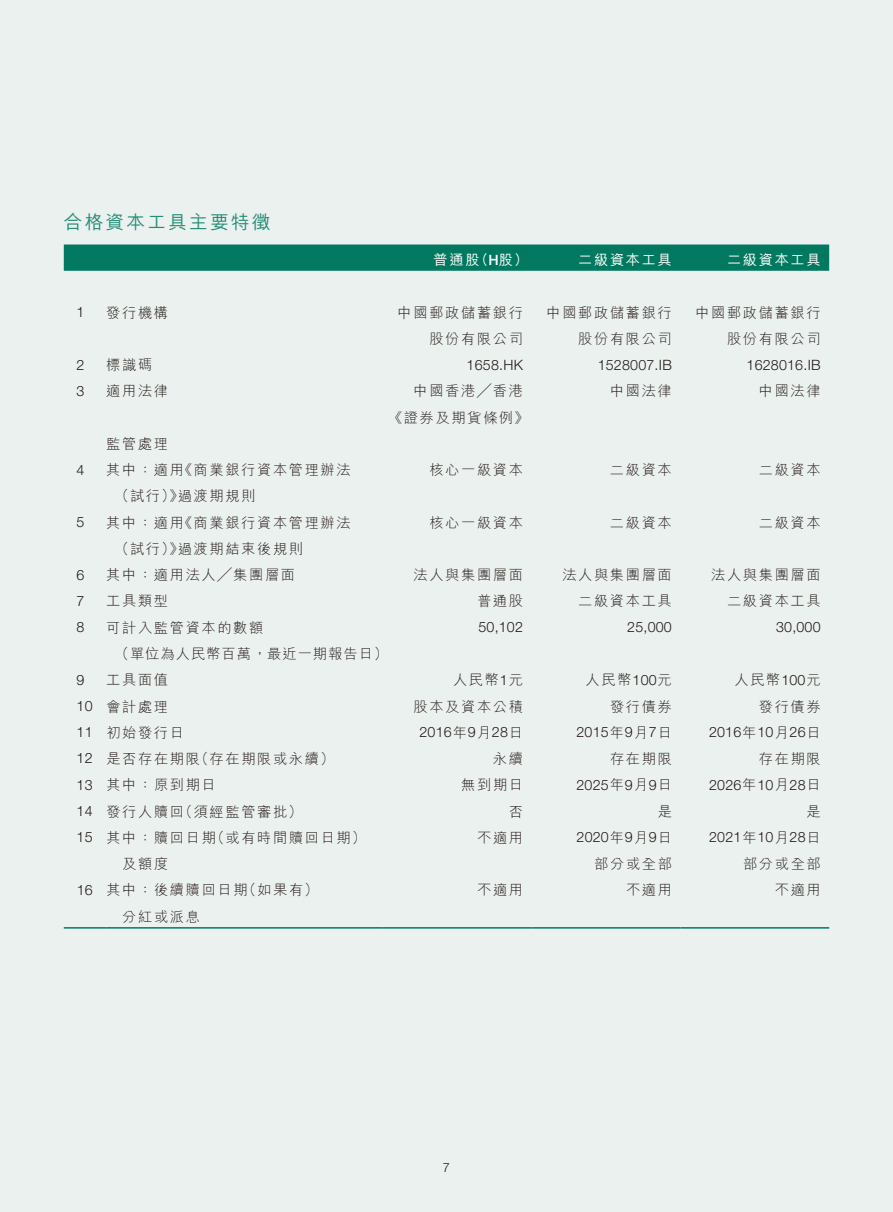
<style>
.page{position:relative;width:893px;height:1212px;background:#ebf1ef}
.page>*{position:absolute;margin:0;border:0;box-sizing:border-box;transform-origin:0 0}
.t1{font:500 18.75px "M Hei HK";letter-spacing:.115em;color:#268d78}
.t2{font:300 14.25px/26.2px "M Hei HK";letter-spacing:.115em;color:#231916}
.t3{font:300 14.25px "Helvetica Neue";letter-spacing:.015em;color:#231916}
.t4{font:300 14.25px/26.2px "M Hei HK";letter-spacing:.07em;color:#231916}
.t5{font:500 14.25px "M Hei HK";letter-spacing:.115em;color:#fff}
.t6{font:300 12.75px "Helvetica Neue";color:#231916}
.s1{font-family:"Helvetica Neue"}
.s2{font-family:"M Hei HK"}
</style>
<div class="page">
<svg style="left:64px;top:244px;width:765px;height:27px;background:#067c63"></svg>
<hr style="left:64px;top:927px;width:42px;height:1px;background:#007960">
<hr style="left:106px;top:927px;width:277px;height:1px;background:#007960">
<hr style="left:383px;top:927px;width:148px;height:1px;background:#007960">
<hr style="left:531px;top:927px;width:149px;height:1px;background:#007960">
<hr style="left:680px;top:927px;width:149px;height:1px;background:#007960">
<h1 class="t1" style="left:64px;top:209px;width:208px">合格資本工具主要特徵</h1>
<p class="t5" style="left:434px;top:250px;width:96px">普通股（<span class="s1">H</span>股）</p>
<p class="t5" style="left:578px;top:250px;width:95px">二級資本工具</p>
<p class="t5" style="left:727px;top:250px;width:95px">二級資本工具</p>
<p class="t3" style="left:77px;top:303px;width:9px">1</p>
<p class="t2" style="left:106px;top:299px;width:63px">發行機構</p>
<p class="t2" style="left:398px;top:299px;width:127px;text-align:right">中國郵政儲蓄銀行股份有限公司</p>
<p class="t2" style="left:546px;top:299px;width:127px;text-align:right">中國郵政儲蓄銀行股份有限公司</p>
<p class="t2" style="left:695px;top:299px;width:127px;text-align:right">中國郵政儲蓄銀行股份有限公司</p>
<p class="t3" style="left:77px;top:356px;width:9px">2</p>
<p class="t2" style="left:106px;top:351px;width:47px">標識碼</p>
<p class="t3" style="left:467px;top:356px;width:58px">1658.HK</p>
<p class="t3" style="left:598px;top:356px;width:76px">1528007.IB</p>
<p class="t3" style="left:746px;top:356px;width:76px">1628016.IB</p>
<p class="t3" style="left:77px;top:382px;width:9px">3</p>
<p class="t2" style="left:106px;top:378px;width:63px">適用法律</p>
<p class="t2" style="left:389px;top:378px;width:141px;text-indent:25px">中國香港╱香港《證券及期貨條例》</p>
<p class="t2" style="left:610px;top:378px;width:63px">中國法律</p>
<p class="t2" style="left:759px;top:378px;width:63px">中國法律</p>
<p class="t2" style="left:106px;top:430px;width:63px">監管處理</p>
<p class="t3" style="left:77px;top:461px;width:9px">4</p>
<p class="t2" style="left:106px;top:456px;width:246px">其中：適用《商業銀行資本管理辦法　（試行）》過渡期規則</p>
<p class="t2" style="left:429px;top:456px;width:95px">核心一級資本</p>
<p class="t2" style="left:610px;top:456px;width:63px">二級資本</p>
<p class="t2" style="left:759px;top:456px;width:63px">二級資本</p>
<p class="t3" style="left:77px;top:513px;width:9px">5</p>
<p class="t2" style="left:106px;top:509px;width:246px">其中：適用《商業銀行資本管理辦法　（試行）》過渡期結束後規則</p>
<p class="t2" style="left:429px;top:509px;width:95px">核心一級資本</p>
<p class="t2" style="left:610px;top:509px;width:63px">二級資本</p>
<p class="t2" style="left:759px;top:509px;width:63px">二級資本</p>
<p class="t3" style="left:77px;top:566px;width:9px">6</p>
<p class="t2" style="left:106px;top:561px;width:190px">其中：適用法人╱集團層面</p>
<p class="t2" style="left:413px;top:561px;width:111px">法人與集團層面</p>
<p class="t2" style="left:562px;top:561px;width:111px">法人與集團層面</p>
<p class="t2" style="left:711px;top:561px;width:111px">法人與集團層面</p>
<p class="t3" style="left:77px;top:592px;width:9px">7</p>
<p class="t2" style="left:106px;top:588px;width:63px">工具類型</p>
<p class="t2" style="left:477px;top:588px;width:47px">普通股</p>
<p class="t2" style="left:578px;top:588px;width:95px">二級資本工具</p>
<p class="t2" style="left:727px;top:588px;width:95px">二級資本工具</p>
<p class="t3" style="left:77px;top:618px;width:9px">8</p>
<p class="t4" style="left:106px;top:614px;width:283px">可計入監管資本的數額<br>　（單位為人民幣百萬，最近一期報告日）</p>
<p class="t3" style="left:478px;top:618px;width:46px">50,102</p>
<p class="t3" style="left:627px;top:618px;width:46px">25,000</p>
<p class="t3" style="left:776px;top:618px;width:46px">30,000</p>
<p class="t3" style="left:77px;top:671px;width:9px">9</p>
<p class="t2" style="left:106px;top:666px;width:63px">工具面值</p>
<p class="t2" style="left:453px;top:666px;width:71px">人民幣<span class="s1">1</span>元</p>
<p class="t2" style="left:586px;top:666px;width:88px">人民幣<span class="s1">100</span>元</p>
<p class="t2" style="left:734px;top:666px;width:88px">人民幣<span class="s1">100</span>元</p>
<p class="t2" style="left:77px;top:692px;width:93px"><span class="s1">10</span> 會計處理</p>
<p class="t2" style="left:414px;top:692px;width:111px">股本及資本公積</p>
<p class="t2" style="left:610px;top:692px;width:63px">發行債券</p>
<p class="t2" style="left:759px;top:692px;width:63px">發行債券</p>
<p class="t2" style="left:77px;top:719px;width:109px"><span class="s1">11</span> 初始發行日</p>
<p class="t3" style="left:419px;top:723px;width:105px">2016<span class="s2">年</span>9<span class="s2">月</span>28<span class="s2">日</span></p>
<p class="t3" style="left:576px;top:723px;width:97px">2015<span class="s2">年</span>9<span class="s2">月</span>7<span class="s2">日</span></p>
<p class="t3" style="left:709px;top:723px;width:113px">2016<span class="s2">年</span>10<span class="s2">月</span>26<span class="s2">日</span></p>
<p class="t2" style="left:77px;top:745px;width:259px"><span class="s1">12</span> 是否存在期限（存在期限或永續）</p>
<p class="t2" style="left:493px;top:745px;width:32px">永續</p>
<p class="t2" style="left:610px;top:745px;width:63px">存在期限</p>
<p class="t2" style="left:759px;top:745px;width:63px">存在期限</p>
<p class="t2" style="left:77px;top:771px;width:141px"><span class="s1">13</span> 其中：原到期日</p>
<p class="t2" style="left:461px;top:771px;width:63px">無到期日</p>
<p class="t3" style="left:576px;top:776px;width:97px">2025<span class="s2">年</span>9<span class="s2">月</span>9<span class="s2">日</span></p>
<p class="t3" style="left:709px;top:776px;width:113px">2026<span class="s2">年</span>10<span class="s2">月</span>28<span class="s2">日</span></p>
<p class="t2" style="left:77px;top:797px;width:227px"><span class="s1">14</span> 發行人贖回（須經監管審批）</p>
<p class="t2" style="left:509px;top:797px;width:16px">否</p>
<p class="t2" style="left:658px;top:797px;width:16px">是</p>
<p class="t2" style="left:806px;top:797px;width:16px">是</p>
<p class="t2" style="left:106px;top:824px;width:261px;text-indent:-30px"><span class="s1">15</span> 其中：贖回日期（或有時間贖回日期）　及額度</p>
<p class="t2" style="left:477px;top:824px;width:47px">不適用</p>
<p class="t3" style="left:576px;top:828px;width:97px">2020<span class="s2">年</span>9<span class="s2">月</span>9<span class="s2">日</span></p>
<p class="t3" style="left:709px;top:828px;width:113px">2021<span class="s2">年</span>10<span class="s2">月</span>28<span class="s2">日</span></p>
<p class="t2" style="left:743px;top:850px;width:79px">部分或全部</p>
<p class="t2" style="left:594px;top:850px;width:79px">部分或全部</p>
<p class="t2" style="left:77px;top:876px;width:243px"><span class="s1">16</span> 其中：後續贖回日期（如果有）</p>
<p class="t2" style="left:477px;top:876px;width:47px">不適用</p>
<p class="t2" style="left:626px;top:876px;width:47px">不適用</p>
<p class="t2" style="left:775px;top:876px;width:47px">不適用</p>
<p class="t2" style="left:106px;top:902px;width:95px">　分紅或派息</p>
<p class="t6" style="left:443px;top:1159px;width:9px">7</p>
</div>
